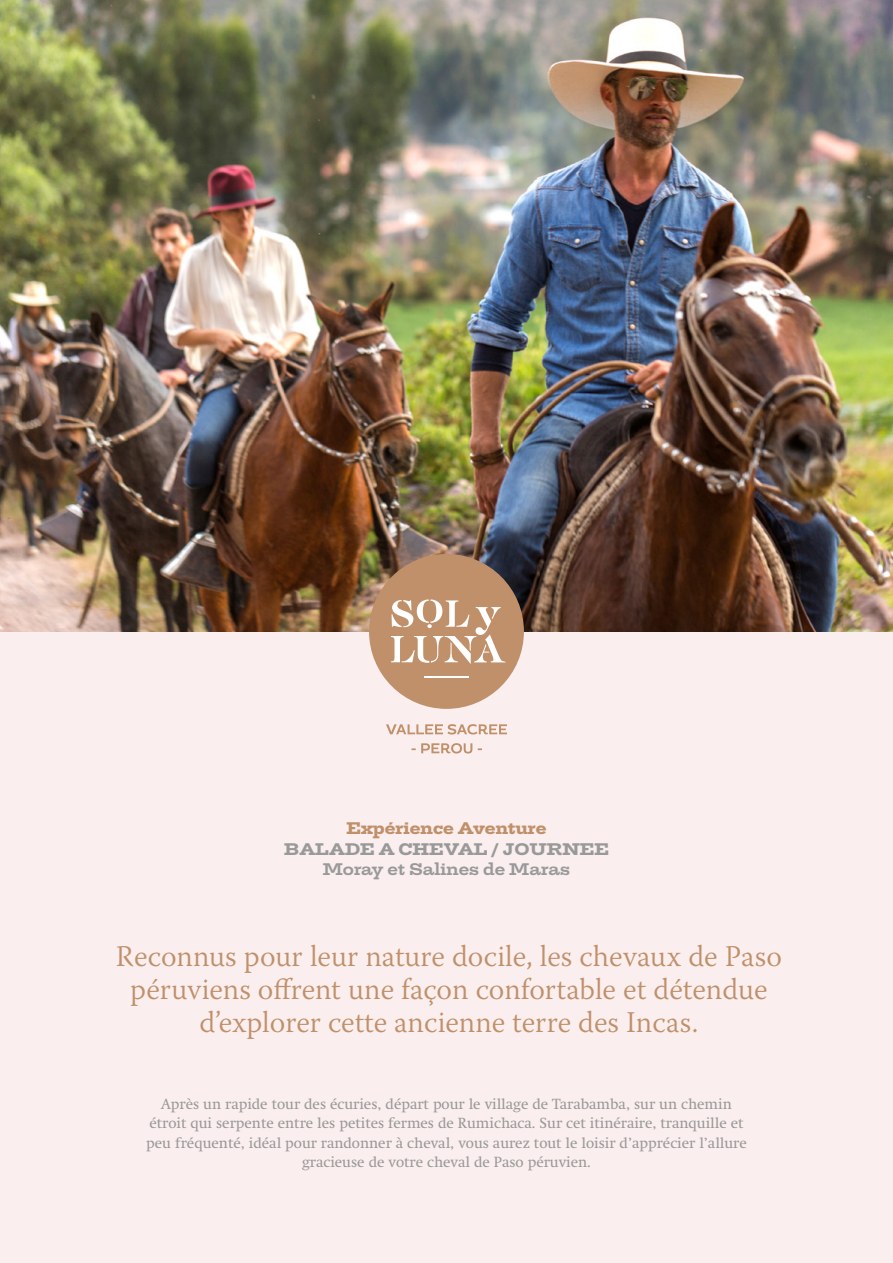
<style>
.page{position:relative;width:893px;height:1263px;background:#fbeeee}
.page>*{position:absolute;margin:0;border:0;box-sizing:border-box;transform-origin:0 0}
.t1{font:300 30px/33px "Warnock Pro";color:#bf906a;text-align:center}
.t2{font:17.25px "Trilogy Egyptian X Bd Wd";color:#999}
.t3{font:17.25px "Trilogy Egyptian Bd Wd";color:#999}
.t4{font:17.25px "Trilogy Egyptian X Bd Wd";color:#bf906a}
.t5{font:15px/19.5px "Swift Neue LT Pro";color:#999;text-align:center}
</style>
<div class="page">
<img style="left:0;top:0;width:893px;height:631px">
<div style="left:369px;top:554px;width:155px;height:155px;background:#bf906a;border-radius:50%"></div>
<hr style="left:424px;top:676px;width:45px;height:2px;background:#fff">
<svg style="left:391px;top:599px;width:115px;height:65px"></svg>
<svg style="left:411px;top:743px;width:71px;height:10px"></svg>
<svg style="left:386px;top:724px;width:121px;height:10px"></svg>
<p class="t4" style="left:346px;top:818px;width:201px">Expérience Aventure</p>
<p class="t2" style="left:284px;top:839px;width:326px">BALADE A CHEVAL / JOURNEE</p>
<p class="t3" style="left:323px;top:859px;width:249px">Moray et Salines de Maras</p>
<h1 class="t1" style="left:116px;top:939px;width:668px">Reconnus pour leur nature docile, les chevaux de Paso péruviens offrent une façon confortable et détendue d’explorer cette ancienne terre des Incas.</h1>
<p class="t5" style="left:146px;top:1094px;width:602px">Après un rapide tour des écuries, départ pour le village de Tarabamba, sur un chemin étroit qui serpente entre les petites fermes de Rumichaca. Sur cet itinéraire, tranquille et peu fréquenté, idéal pour randonner à cheval, vous aurez tout le loisir d’apprécier l’allure gracieuse de votre cheval de Paso péruvien.</p>
</div>
